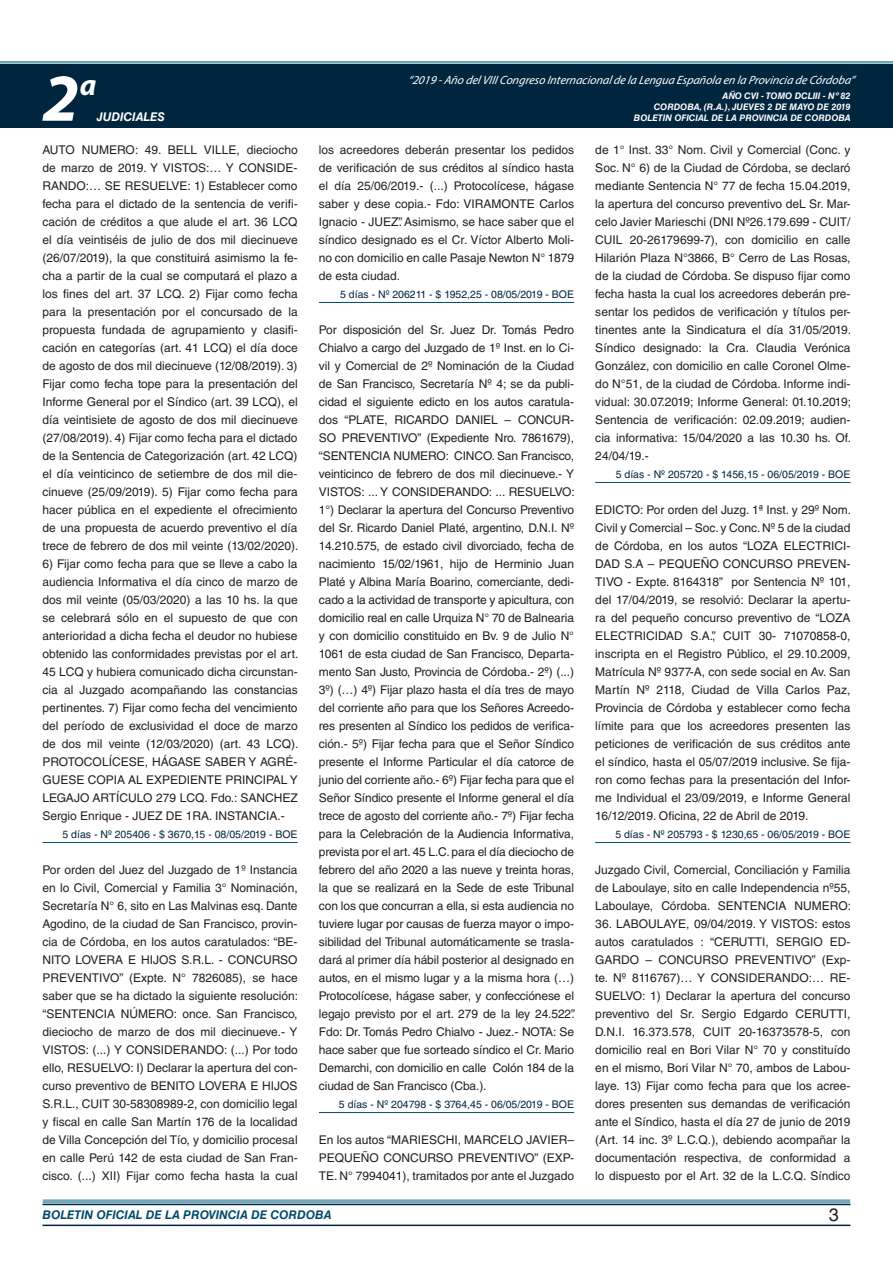
<style>
.page{position:relative;width:893px;height:1263px;background:#fff}
.page>*{position:absolute;margin:0;border:0;box-sizing:border-box;transform-origin:0 0}
.t1{font:italic 700 67.5px "Myriad Pro";color:#fff}
.t2{font:italic 700 30px "Myriad Pro";color:#fff}
.t3{font:18px "Helvetica LT Std";color:#231f20}
.t4{font:12px/18px "Helvetica LT Std";color:#231f20;text-align:justify}
.t5{font:italic 12px "Myriad Pro";color:#fff}
.t6{font:italic 700 12px "Helvetica LT Std";color:#004b6c}
.t7{font:italic 700 12px "Helvetica LT Std";color:#fff}
.t8{font:10.5px "Helvetica LT Std";color:#00263f}
.t9{font:italic 700 9px/10.8px "Helvetica LT Std";color:#fff;text-align:right}
</style>
<div class="page">
<div style="left:0;top:61px;width:893px;height:6px;background:#fff;opacity:.75"></div>
<div style="left:0;top:64px;width:893px;height:64px;background:#00263f"></div>
<hr style="left:43px;top:1224px;width:807px;height:2px;background:#00263f">
<div style="left:42px;top:1198px;width:809px;height:8px;background:#fff;opacity:.75"></div>
<hr style="left:43px;top:842px;width:255px;height:1px;background:#004b6c">
<hr style="left:319px;top:302px;width:255px;height:1px;background:#004b6c">
<hr style="left:319px;top:1112px;width:255px;height:1px;background:#004b6c">
<hr style="left:595px;top:482px;width:255px;height:1px;background:#004b6c">
<hr style="left:595px;top:842px;width:255px;height:1px;background:#004b6c">
<h2 class="t2" style="left:80px;top:66px;width:18px">a</h2>
<p class="t5" style="left:408px;top:72px;width:448px">“2019 -Año delVIIICongreso Internacionalde la Lengua Esp añola en la Provincia de Córdoba”</p>
<h1 class="t1" style="left:43px;top:54px;width:38px">2</h1>
<p class="t9" style="left:654px;top:91px;width:198px">AÑO CVI - TOMO DCLIII - Nº 82<br>CORDOBA, (R.A.), JUEVES 2 DE MAYO DE 2019</p>
<p class="t7" style="left:97px;top:110px;width:70px">JUDICIALES</p>
<p class="t9" style="left:634px;top:112px;width:218px">BOLETIN OFICIAL DE LA PROVINCIA DE CORDOBA</p>
<p class="t4" style="left:43px;top:141px;width:257px">AUTO NUMERO: 49. BELL VILLE, dieciocho de marzo de 2019. Y VISTOS:… Y CONSIDE-RANDO:… SE RESUELVE: 1) Establecer como fecha para el dictado de la sentencia de verifi&shy;cación de créditos a que alude el art. 36 LCQ el día veintiséis de julio de dos mil diecinueve (26/07/2019), la que constituirá asimismo la fe&shy;cha a partir de la cual se computará el plazo a los fines del art. 37 LCQ. 2) Fijar como fecha para la presentación por el concursado de la propuesta fundada de agrupamiento y clasifi&shy;cación en categorías (art. 41 LCQ) el día doce de agosto de dos mil diecinueve (12/08/2019). 3)<br>Fijar como fecha tope para la presentación del Informe General por el Síndico (art. 39 LCQ), el día veintisiete de agosto de dos mil diecinueve (27/08/2019). 4) Fijar como fecha para el dictado de la Sentencia de Categorización (art. 42 LCQ) el día veinticinco de setiembre de dos mil die&shy;cinueve (25/09/2019). 5) Fijar como fecha para hacer pública en el expediente el ofrecimiento de una propuesta de acuerdo preventivo el día trece de febrero de dos mil veinte (13/02/2020).</p>
<p class="t4" style="left:43px;top:555px;width:257px">6) Fijar como fecha para que se lleve a cabo la audiencia Informativa el día cinco de marzo de dos mil veinte (05/03/2020) a las 10 hs. la que se celebrará sólo en el supuesto de que con anterioridad a dicha fecha el deudor no hubiese obtenido las conformidades previstas por el art.<br>45 LCQ y hubiera comunicado dicha circunstan&shy;cia al Juzgado acompañando las constancias pertinentes. 7) Fijar como fecha del vencimiento del período de exclusividad el doce de marzo de dos mil veinte (12/03/2020) (art. 43 LCQ).<br>PROTOCOLÍCESE, HÁGASE SABER Y AGRÉ-GUESE COPIA AL EXPEDIENTE PRINCIPAL Y LEGAJO ARTÍCULO 279 LCQ. Fdo.: SANCHEZ Sergio Enrique - JUEZ DE 1RA. INSTANCIA.-</p>
<p class="t8" style="left:63px;top:828px;width:237px">5 días - Nº 205406 - $ 3670,15 - 08/05/2019 - BOE</p>
<p class="t4" style="left:43px;top:861px;width:257px">Por orden del Juez del Juzgado de 1º Instancia en lo Civil, Comercial y Familia 3° Nominación, Secretaría N° 6, sito en Las Malvinas esq. Dante Agodino, de la ciudad de San Francisco, provin&shy;cia de Córdoba, en los autos caratulados: “BE-NITO LOVERA E HIJOS S.R.L. - CONCURSO PREVENTIVO” (Expte. N° 7826085), se hace saber que se ha dictado la siguiente resolución: “SENTENCIA NÚMERO: once. San Francisco, dieciocho de marzo de dos mil diecinueve.- Y VISTOS: (...) Y CONSIDERANDO: (...) Por todo ello, RESUELVO: I) Declarar la apertura del con&shy;curso preventivo de BENITO LOVERA E HIJOS S.R.L., CUIT 30-58308989-2, con domicilio legal y fiscal en calle San Martín 176 de la localidad de Villa Concepción del Tío, y domicilio procesal en calle Perú 142 de esta ciudad de San Fran&shy;cisco. (...) XII) Fijar como fecha hasta la cual</p>
<p class="t4" style="left:319px;top:141px;width:257px">los acreedores deberán presentar los pedidos de verificación de sus créditos al síndico hasta el día 25/06/2019.- (...) Protocolícese, hágase saber y dese copia.- Fdo: VIRAMONTE Carlos Ignacio - JUEZ”. Asimismo, se hace saber que el síndico designado es el Cr. Víctor Alberto Moli&shy;no con domicilio en calle Pasaje Newton N° 1879 de esta ciudad.</p>
<p class="t8" style="left:340px;top:288px;width:235px">5 días - Nº 206211 - $ 1952,25 - 08/05/2019 - BOE</p>
<p class="t4" style="left:319px;top:321px;width:258px">Por disposición del Sr. Juez Dr. Tomás Pedro Chialvo a cargo del Juzgado de 1º Inst. en lo Ci&shy;vil y Comercial de 2º Nominación de la Ciudad de San Francisco, Secretaría Nº 4; se da publi&shy;cidad el siguiente edicto en los autos caratula&shy;dos “PLATE, RICARDO DANIEL – CONCUR-SO PREVENTIVO” (Expediente Nro. 7861679), “SENTENCIA NUMERO: CINCO. San Francisco, veinticinco de febrero de dos mil diecinueve.- Y VISTOS: ... Y CONSIDERANDO: ... RESUELVO:<br>1°) Declarar la apertura del Concurso Preventivo del Sr. Ricardo Daniel Platé, argentino, D.N.I. Nº 14.210.575, de estado civil divorciado, fecha de nacimiento 15/02/1961, hijo de Herminio Juan Platé y Albina María Boarino, comerciante, dedi&shy;cado a la actividad de transporte y apicultura, con domicilio real en calle Urquiza N° 70 de Balnearia y con domicilio constituido en Bv. 9 de Julio N° 1061 de esta ciudad de San Francisco, Departa&shy;mento San Justo, Provincia de Córdoba.- 2º) (...)<br>3º) (…) 4º) Fijar plazo hasta el día tres de mayo del corriente año para que los Señores Acreedo&shy;res presenten al Síndico los pedidos de verifica&shy;ción.- 5º) Fijar fecha para que el Señor Síndico presente el Informe Particular el día catorce de junio del corriente año.- 6º) Fijar fecha para que el Señor Síndico presente el Informe general el día trece de agosto del corriente año.- 7º) Fijar fecha para la Celebración de la Audiencia Informativa, prevista por el art. 45 L.C. para el día dieciocho de febrero del año 2020 a las nueve y treinta horas, la que se realizará en la Sede de este Tribunal con los que concurran a ella, si esta audiencia no tuviere lugar por causas de fuerza mayor o impo&shy;sibilidad del Tribunal automáticamente se trasla&shy;dará al primer día hábil posterior al designado en autos, en el mismo lugar y a la misma hora (…)<br>Protocolícese, hágase saber, y confecciónese el legajo previsto por el art. 279 de la ley 24.522”.<br>Fdo: Dr. Tomás Pedro Chialvo - Juez.- NOTA: Se hace saber que fue sorteado síndico el Cr. Mario Demarchi, con domicilio en calle Colón 184 de la ciudad de San Francisco (Cba.).</p>
<p class="t8" style="left:339px;top:1098px;width:237px">5 días - Nº 204798 - $ 3764,45 - 06/05/2019 - BOE</p>
<p class="t4" style="left:319px;top:1131px;width:257px">En los autos “MARIESCHI, MARCELO JAVIER– PEQUEÑO CONCURSO PREVENTIVO” (EXP-TE. N° 7994041), tramitados por ante el Juzgado</p>
<p class="t4" style="left:595px;top:141px;width:257px">de 1° Inst. 33° Nom. Civil y Comercial (Conc. y Soc. N° 6) de la Ciudad de Córdoba, se declaró mediante Sentencia N° 77 de fecha 15.04.2019, la apertura del concurso preventivo deL Sr. Mar&shy;celo Javier Marieschi (DNI Nº26.179.699 - CUIT/ CUIL 20-26179699-7), con domicilio en calle Hilarión Plaza N°3866, B° Cerro de Las Rosas, de la ciudad de Córdoba. Se dispuso fijar como fecha hasta la cual los acreedores deberán pre&shy;sentar los pedidos de verificación y títulos per&shy;tinentes ante la Sindicatura el día 31/05/2019.<br>Síndico designado: la Cra. Claudia Verónica González, con domicilio en calle Coronel Olme&shy;do N°51, de la ciudad de Córdoba. Informe indi&shy;vidual: 30.07.2019; Informe General: 01.10.2019; Sentencia de verificación: 02.09.2019; audien&shy;cia informativa: 15/04/2020 a las 10.30 hs. Of.<br>24/04/19.-</p>
<p class="t8" style="left:616px;top:468px;width:236px">5 días - Nº 205720 - $ 1456,15 - 06/05/2019 - BOE</p>
<p class="t4" style="left:595px;top:501px;width:257px">EDICTO: Por orden del Juzg. 1ª Inst. y 29º Nom.<br>Civil y Comercial – Soc. y Conc. Nº 5 de la ciudad de Córdoba, en los autos “LOZA ELECTRICI-DAD S.A – PEQUEÑO CONCURSO PREVEN-TIVO - Expte. 8164318” por Sentencia Nº 101, del 17/04/2019, se resolvió: Declarar la apertu&shy;ra del pequeño concurso preventivo de “LOZA ELECTRICIDAD S.A.”, CUIT 30- 71070858-0, inscripta en el Registro Público, el 29.10.2009, Matrícula Nº 9377-A, con sede social en Av. San Martín Nº 2118, Ciudad de Villa Carlos Paz, Provincia de Córdoba y establecer como fecha límite para que los acreedores presenten las peticiones de verificación de sus créditos ante el síndico, hasta el 05/07/2019 inclusive. Se fija&shy;ron como fechas para la presentación del Infor&shy;me Individual el 23/09/2019, e Informe General 16/12/2019. Oficina, 22 de Abril de 2019.</p>
<p class="t8" style="left:615px;top:828px;width:237px">5 días - Nº 205793 - $ 1230,65 - 06/05/2019 - BOE</p>
<p class="t4" style="left:595px;top:861px;width:257px">Juzgado Civil, Comercial, Conciliación y Familia de Laboulaye, sito en calle Independencia nº55, Laboulaye, Córdoba. SENTENCIA NUMERO:</p>
<p class="t4" style="left:595px;top:915px;width:257px">36. LABOULAYE, 09/04/2019. Y VISTOS: estos autos caratulados : “CERUTTI, SERGIO ED-GARDO – CONCURSO PREVENTIVO” (Exp&shy;te. Nº 8116767)… Y CONSIDERANDO:… RE-SUELVO: 1) Declarar la apertura del concurso preventivo del Sr. Sergio Edgardo CERUTTI, D.N.I. 16.373.578, CUIT 20-16373578-5, con domicilio real en Bori Vilar N° 70 y constituído en el mismo, Bori Vilar N° 70, ambos de Labou&shy;laye. 13) Fijar como fecha para que los acree&shy;dores presenten sus demandas de verificación ante el Síndico, hasta el día 27 de junio de 2019 (Art. 14 inc. 3º L.C.Q.), debiendo acompañar la documentación respectiva, de conformidad a lo dispuesto por el Art. 32 de la L.C.Q. Síndico</p>
<p class="t6" style="left:43px;top:1208px;width:290px">BOLETIN OFICIAL DE LA PROVINCIA DE CORDOBA</p>
<h3 class="t3" style="left:829px;top:1204px;width:12px">3</h3>
</div>
